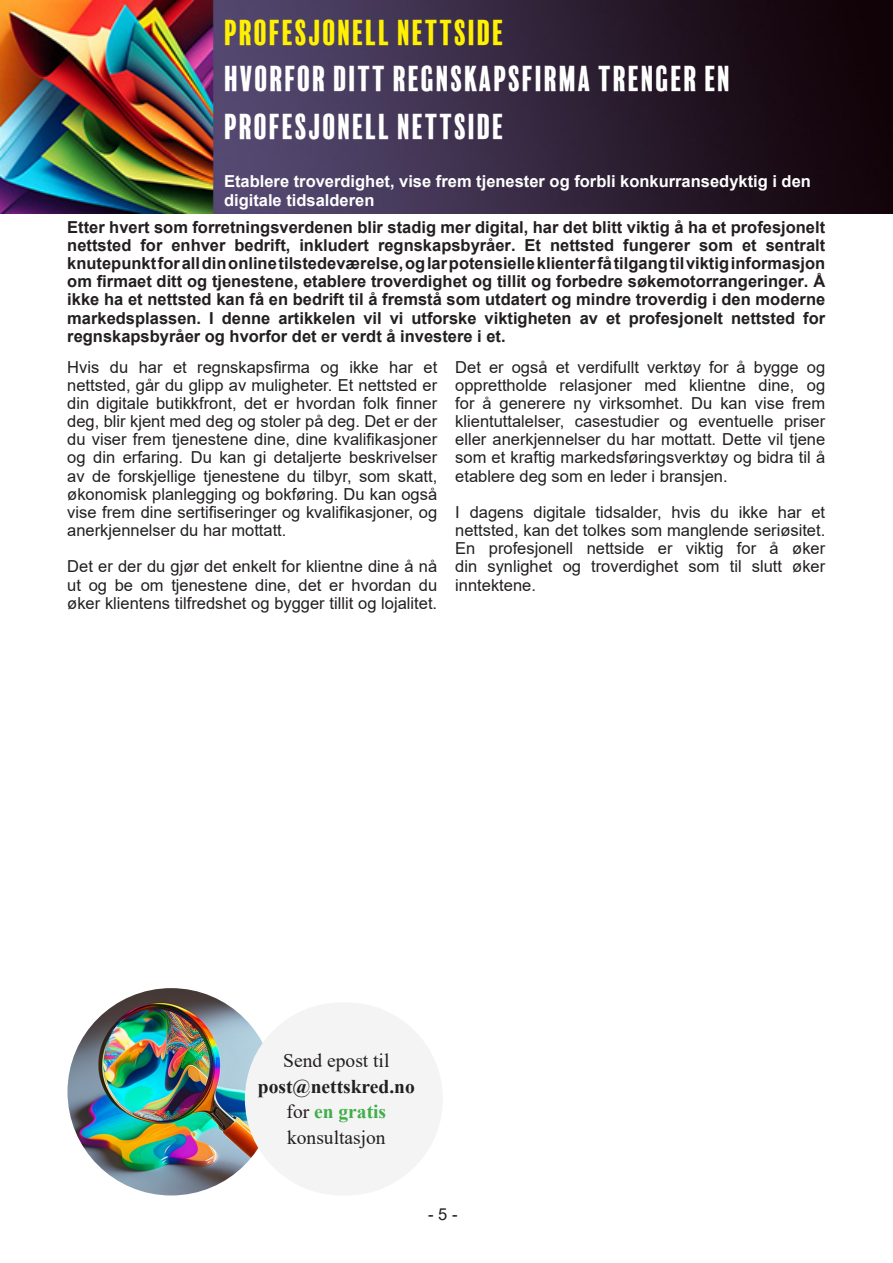
<style>
.page{position:relative;width:893px;height:1263px;background:#fff}
.page>*{position:absolute;margin:0;border:0;box-sizing:border-box;transform-origin:0 0}
.heading_2{font:33px/48px "Balboa Plus Fill";color:#fff}
.heading_1{font:33px "Balboa Plus Fill";color:#fff101}
.t1{font:700 19.5px/25.5px "Times New Roman";color:#231f20;text-align:center}
.t2{font:19.5px "Times New Roman";color:#231f20}
.body{font:16.5px/18.1px "Arial";color:#231f20;text-align:justify}
.body-2{font:700 16.5px/18.1px "Arial";color:#231f20;text-align:justify}
.heading_4{font:700 16.5px/18.1px "Arial";color:#fff}
.s1{font-weight:400}
.s2{color:#40ae49}
</style>
<div class="page">
<img style="left:0;top:0;width:892px;height:213px">
<img style="left:68px;top:988px;width:207px;height:207px;border-radius:104px">
<div style="left:245px;top:1002px;width:198px;height:193px;background:#f4f4f4;border-radius:97px"></div>
<p class="heading_1" style="left:224px;top:14px;width:282px">PROFESJONELL NETTSIDE</p>
<p class="heading_2" style="left:224px;top:55px;width:509px">HVORFOR DITT REGNSKAPSFIRMA TRENGER EN<br>PROFESJONELL NETTSIDE</p>
<p class="heading_4" style="left:224px;top:173px;width:588px">Etablere troverdighet, vise frem tjenester og forbli konkurransedyktig i den digitale tidsalderen</p>
<p class="body-2" style="left:67px;top:218px;width:759px">Etter hvert som forretningsverdenen blir stadig mer digital, har det blitt viktig å ha et profesjonelt nettsted for enhver bedrift, inkludert regnskapsbyråer. Et nettsted fungerer som et sentralt knutepunkt for all din online tilstedeværelse, og lar potensielle klienter få tilgang til viktig informasjon om firmaet ditt og tjenestene, etablere troverdighet og tillit og forbedre søkemotorrangeringer. Å ikke ha et nettsted kan få en bedrift til å fremstå som utdatert og mindre troverdig i den moderne markedsplassen. I denne artikkelen vil vi utforske viktigheten av et profesjonelt nettsted for regnskapsbyråer og hvorfor det er verdt å investere i et.</p>
<p class="body" style="left:67px;top:358px;width:371px">Hvis du har et regnskapsfirma og ikke har et nettsted, går du glipp av muligheter. Et nettsted er din digitale butikkfront, det er hvordan folk finner deg, blir kjent med deg og stoler på deg. Det er der du viser frem tjenestene dine, dine kvalifikasjoner og din erfaring. Du kan gi detaljerte beskrivelser av de forskjellige tjenestene du tilbyr, som skatt, økonomisk planlegging og bokføring. Du kan også vise frem dine sertifiseringer og kvalifikasjoner, og anerkjennelser du har mottatt.</p>
<p class="body" style="left:67px;top:557px;width:371px">Det er der du gjør det enkelt for klientne dine å nå ut og be om tjenestene dine, det er hvordan du øker klientens tilfredshet og bygger tillit og lojalitet.</p>
<p class="body" style="left:455px;top:358px;width:371px">Det er også et verdifullt verktøy for å bygge og opprettholde relasjoner med klientne dine, og for å generere ny virksomhet. Du kan vise frem klientuttalelser, casestudier og eventuelle priser eller anerkjennelser du har mottatt. Dette vil tjene som et kraftig markedsføringsverktøy og bidra til å etablere deg som en leder i bransjen.</p>
<p class="body" style="left:455px;top:503px;width:371px">I dagens digitale tidsalder, hvis du ikke har et nettsted, kan det tolkes som manglende seriøsitet.<br>En profesjonell nettside er viktig for å øker din synlighet og troverdighet som til slutt øker inntektene.</p>
<p class="t2" style="left:283px;top:1047px;width:108px">Send epost til</p>
<p class="t1" style="left:258px;top:1073px;width:159px">post@nettskred.no <span class="s1">for</span> <span class="s2">en gratis </span><span class="s1">konsultasjon</span></p>
<p class="body" style="left:428px;top:1204px;width:31px">- 5 -</p>
</div>
